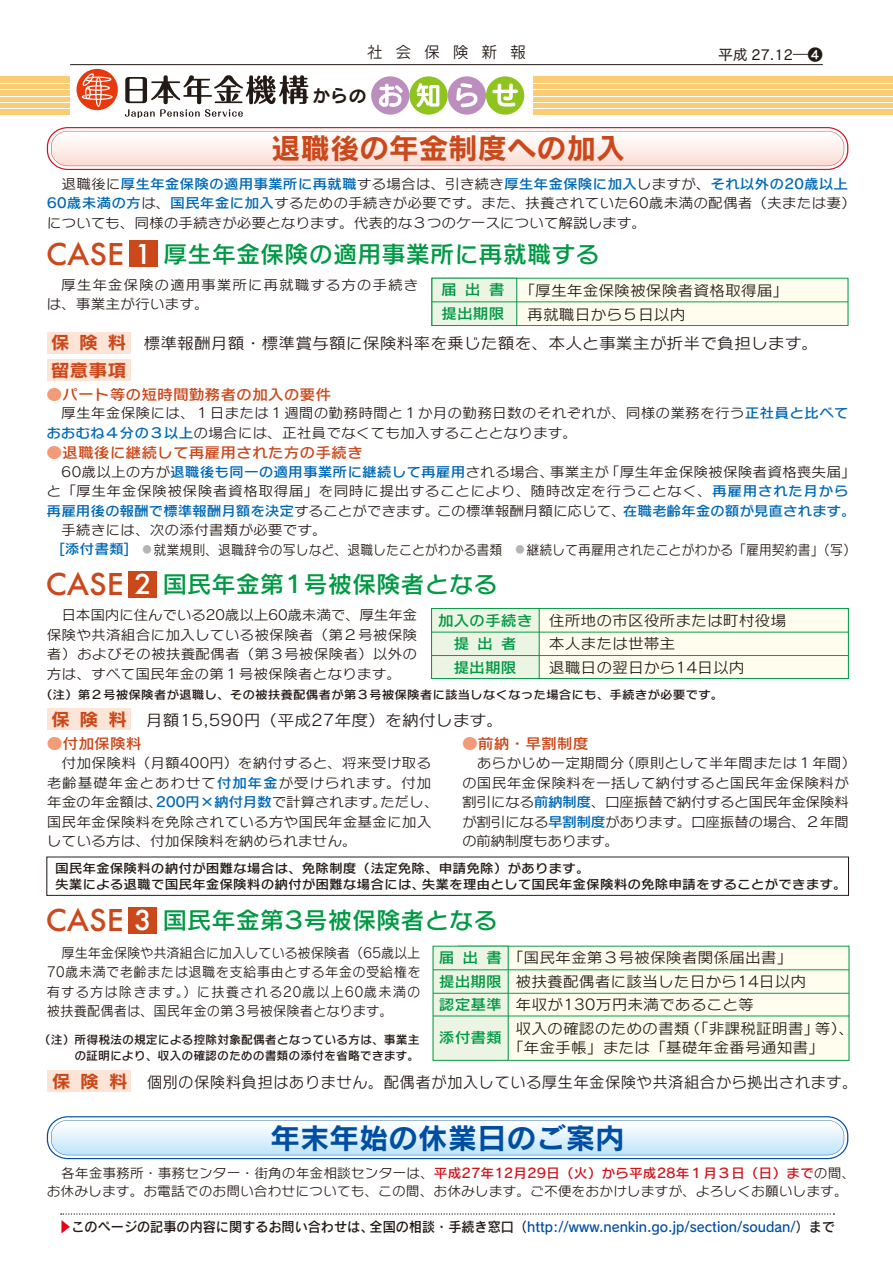
<style>
.page{position:relative;width:893px;height:1263px;background:#fff}
.page>*{position:absolute;margin:0;border:0;box-sizing:border-box;transform-origin:0 0}
.t1{font:28.65px "Rodin Pro B";color:#004ea2}
.t2{font:28.65px "Rodin Pro B";color:#cb481b}
.t3{font:23.55px "Rodin NTLG Pro DB";color:#094}
.t4{font:17.55px "Rodin NTLG Pro B";color:#cb481b;scale:1.08 1}
.t5{font:16.95px "Seurat Pro B";color:#231916}
.t6{font:15.9px "Rodin Pro M";letter-spacing:.8em;color:#231916}
.t7{font:15.6px "Rodin NTLG Pro M";color:#231916;scale:1.08 1}
.t8{font:15.6px "Rodin NTLG Pro M";letter-spacing:.02em;color:#231916}
.t9{font:14.85px "Cezanne Pro M";color:#231916}
.t10{font:14.7px/23.4px "Rodin NTLG Pro M";color:#231916;scale:1.08 1}
.t11{font:14.7px "Rodin NTLG Pro DB";color:#cb481b;scale:1.08 1}
.t12{font:14.7px/23.4px "Rodin NTLG Pro DB";color:#094;scale:1.08 1}
.t13{font:13.8px "Rodin Pro DB";color:#004ea2;scale:.95 1}
.t14{font:13.65px/19.5px "Rodin NTLG Pro M";color:#231916;scale:1.08 1}
.t15{font:13.65px "Rodin NTLG Pro DB";color:#0069b7;scale:1.08 1}
.t16{font:13.65px/19.5px "Rodin NTLG Pro M";color:#231916;text-align:justify}
.t17{font:13.65px/19.5px "Rodin NTLG Pro M";letter-spacing:.03em;color:#231916;scale:1.08 1}
.t18{font:13.65px "Rodin NTLG Pro M";color:#231916;scale:.94 1}
.t19{font:13.65px/19.5px "Rodin NTLG Pro M";letter-spacing:.055em;color:#231916;scale:1.08 1}
.t20{font:13.2px/18.6px "Rodin NTLG Pro M";color:#231916;scale:1.05 1}
.t21{font:12.75px/16.6px "Rodin NTLG Pro DB";color:#231916;scale:1.08 1}
.t22{font:11.7px/15.6px "Rodin NTLG Pro DB";color:#231916;text-align:right}
.t23{font:11.7px "Rodin NTLG Pro DB";color:#231916;scale:1.08 1}
.s1{font-family:"Rodin NTLG Pro M";color:#231916}
.s2{font-family:"Rodin NTLG Pro DB";color:#0069b7}
.s3{font-family:"Futura";font-weight:500;font-size:29.25px;color:#cb481b}
.s4{font-family:"Futura";font-weight:500;font-size:26.7px;color:#fff}
.s5{font-family:"Rodin NTLG Pro B";font-size:17.55px;color:#cb481b}
.s6{color:#f29b76}
.s7{font-size:9.75px;color:#b5b5b6}
.s8{font-family:"Rodin NTLG Pro DB";color:#094}
.s9{font-family:"Rodin NTLG Pro DB";color:#d1131c}
.s10{color:#e60013}
.s11{color:#231916}
</style>
<div class="page">
<div style="left:0;top:77px;width:893px;height:38px;background:#fbcc73"></div>
<hr style="left:0;top:83px;width:893px;height:1px;background:#fff">
<hr style="left:0;top:89px;width:893px;height:1px;background:#fff">
<hr style="left:0;top:96px;width:893px;height:1px;background:#fff">
<hr style="left:0;top:102px;width:893px;height:1px;background:#fff">
<hr style="left:0;top:109px;width:893px;height:1px;background:#fff">
<div style="left:70px;top:64px;width:462px;height:56px;background:#fff"></div>
<div style="left:77px;top:69px;width:41px;height:41px;background:#e8390e;border-radius:50%"></div>
<svg style="left:82px;top:73px;width:31px;height:34px"></svg>
<div style="left:371px;top:76px;width:38px;height:39px;background:#bb8ebe;border-radius:50%"></div>
<svg style="left:409px;top:76px;width:39px;height:39px"></svg>
<div style="left:448px;top:76px;width:38px;height:39px;background:#bb8ebe;border-radius:50%"></div>
<div style="left:486px;top:76px;width:38px;height:39px;background:#8fc41f;border-radius:50%"></div>
<svg style="left:125px;top:65px;width:244px;height:53px"></svg>
<svg style="left:379px;top:83px;width:24px;height:24px"></svg>
<svg style="left:416px;top:83px;width:23px;height:24px"></svg>
<svg style="left:456px;top:83px;width:21px;height:24px"></svg>
<svg style="left:492px;top:83px;width:26px;height:24px"></svg>
<svg style="left:47px;top:1116px;width:801px;height:43px"></svg>
<svg style="left:47px;top:127px;width:801px;height:43px"></svg>
<div style="left:432px;top:278px;width:416px;height:47px;background:#fffeee"></div>
<div style="left:431px;top:278px;width:417px;height:48px;border:1px solid #094"></div>
<div style="left:432px;top:278px;width:85px;height:47px;background:#ecf5e3"></div>
<div style="left:431px;top:278px;width:86px;height:48px;border:1px solid #094"></div>
<hr style="left:432px;top:302px;width:416px;height:1px;background:#094">
<div style="left:457px;top:608px;width:391px;height:70px;background:#fffeee"></div>
<div style="left:456px;top:608px;width:393px;height:71px;border:1px solid #094"></div>
<div style="left:432px;top:608px;width:107px;height:70px;background:#ecf5e3"></div>
<div style="left:431px;top:608px;width:109px;height:71px;border:1px solid #094"></div>
<hr style="left:432px;top:632px;width:416px;height:1px;background:#094">
<hr style="left:432px;top:655px;width:416px;height:1px;background:#094">
<div style="left:458px;top:946px;width:391px;height:114px;background:#fffeee"></div>
<div style="left:458px;top:946px;width:391px;height:115px;border:1px solid #094"></div>
<div style="left:433px;top:946px;width:75px;height:114px;background:#ecf5e3"></div>
<hr style="left:433px;top:969px;width:416px;height:1px;background:#094">
<hr style="left:433px;top:993px;width:416px;height:1px;background:#094">
<hr style="left:433px;top:1016px;width:416px;height:1px;background:#094">
<div style="left:129px;top:241px;width:28px;height:26px;background:#cb481b"></div>
<div style="left:128px;top:571px;width:29px;height:27px;background:#cb481b"></div>
<div style="left:128px;top:907px;width:29px;height:26px;background:#cb481b"></div>
<div style="left:47px;top:332px;width:84px;height:21px;background:#fce4d6"></div>
<div style="left:48px;top:709px;width:83px;height:21px;background:#fce4d6"></div>
<div style="left:48px;top:1070px;width:83px;height:22px;background:#fce4d6"></div>
<div style="left:47px;top:359px;width:84px;height:22px;background:#fce4d6"></div>
<hr style="left:70px;top:64px;width:753px;height:1px;background:#231916">
<svg style="left:61px;top:1213px;width:773px;height:2px"></svg>
<p class="t6" style="left:367px;top:42px;width:161px">社会保険新報</p>
<p class="t9" style="left:718px;top:45px;width:106px">平成 27.12―❹</p>
<p class="t5" style="left:313px;top:84px;width:55px">からの</p>
<h1 class="t2" style="left:271px;top:129px;width:356px">退職後の年金制度への加入</h1>
<p class="t15" style="left:62px;top:175px;width:730px"><span class="s1">退職後に</span>厚生年金保険の適用事業所に再就職<span class="s1">する場合は、引き続き</span>厚生年金保険に加入<span class="s1">しますが、</span>それ以外の20歳以上</p>
<p class="t14" style="left:47px;top:193px;width:750px"><span class="s2">60歳未満の方</span>は、<span class="s2">国民年金に加入</span>するための手続きが必要です。また、扶養されていた60歳未満の配偶者（夫または妻）についても、同様の手続きが必要となります。代表的な３つのケースについて解説します。</p>
<h2 class="t3" style="left:46px;top:239px;width:555px"><span class="s3">CASE</span> <span class="s4">1</span> 厚生年金保険の適用事業所に再就職する</h2>
<p class="t19" style="left:46px;top:274px;width:346px;text-indent:15px">厚生年金保険の適用事業所に再就職する方の手続きは、事業主が行います。</p>
<p class="t7" style="left:51px;top:333px;width:712px"><span class="s5">保険料</span> 標準報酬月額・標準賞与額に保険料率を乗じた額を、本人と事業主が折半で負担します。</p>
<p class="t4" style="left:51px;top:358px;width:72px">留意事項</p>
<p class="t11" style="left:46px;top:384px;width:265px"><span class="s6">●</span>パート等の短時間勤務者の加入の要件</p>
<p class="t14" style="left:46px;top:403px;width:744px;text-indent:15px">厚生年金保険には、１日または１週間の勤務時間と１か月の勤務日数のそれぞれが、同様の業務を行う<span class="s2">正社員と比べておおむね４分の３以上</span>の場合には、正社員でなくても加入することとなります。</p>
<p class="t11" style="left:46px;top:443px;width:294px"><span class="s6">●</span>退職後に継続して再雇用された方の手続き</p>
<p class="t17" style="left:46px;top:461px;width:751px;text-indent:15px">60歳以上の方が<span class="s2">退職後も同一の適用事業所に継続して再雇用</span>される場合、事業主が「厚生年金保険被保険者資格喪失届」と「厚生年金保険被保険者資格取得届」を同時に提出することにより、随時改定を行うことなく、<span class="s2">再雇用された月から</span></p>
<p class="t15" style="left:46px;top:502px;width:751px">再雇用後の報酬で標準報酬月額を決定<span class="s1">することができます。この標準報酬月額に応じて、</span>在職老齢年金の額が見直されます。</p>
<p class="t14" style="left:61px;top:520px;width:248px">手続きには、次の添付書類が必要です。</p>
<p class="t12" style="left:441px;top:278px;width:60px">届出書提出期限</p>
<p class="t10" style="left:527px;top:278px;width:243px;text-indent:-8px">「厚生年金保険被保険者資格取得届」再就職日から５日以内</p>
<p class="t15" style="left:59px;top:540px;width:67px">[添付書類]</p>
<p class="t18" style="left:143px;top:541px;width:760px"><span class="s7">●</span> 就業規則、退職辞令の写しなど、退職したことがわかる書類　<span class="s7">●</span> 継続して再雇用されたことがわかる「雇用契約書」（写）</p>
<h2 class="t3" style="left:46px;top:568px;width:453px"><span class="s3">CASE</span> <span class="s4">2</span> 国民年金第１号被保険者となる</h2>
<p class="t14" style="left:47px;top:605px;width:345px;text-align:justify;text-indent:15px">日本国内に住んでいる20歳以上60歳未満で、厚生年金保険や共済組合に加入している被保険者（第２号被保険者）およびその被扶養配偶者（第３号被保険者）以外の方は、すべて国民年金の第１号被保険者となります。</p>
<p class="t12" style="left:438px;top:608px;width:89px;text-align:center">加入の手続き提出者<br>提出期限</p>
<p class="t10" style="left:549px;top:608px;width:221px">住所地の市区役所または町村役場本人または世帯主<br>退職日の翌日から14日以内</p>
<p class="t23" style="left:40px;top:687px;width:634px">（注）第２号被保険者が退職し、その被扶養配偶者が第３号被保険者に該当しなくなった場合にも、手続きが必要です。</p>
<p class="t7" style="left:51px;top:710px;width:420px"><span class="s5">保険料</span> 月額15,590円（平成27年度）を納付します。</p>
<p class="t11" style="left:47px;top:734px;width:89px"><span class="s6">●</span>付加保険料</p>
<p class="t14" style="left:47px;top:753px;width:364px;text-indent:15px">付加保険料（月額400円）を納付すると、将来受け取る老齢基礎年金とあわせて<span class="s2">付加年金</span>が受けられます。付加年金の年金額は、<span class="s2">200円×納付月数</span>で計算されます。ただし、国民年金保険料を免除されている方や国民年金基金に加入している方は、付加保険料を納められません。</p>
<p class="t11" style="left:462px;top:734px;width:119px"><span class="s6">●</span>前納・早割制度</p>
<p class="t14" style="left:462px;top:753px;width:367px;text-indent:15px">あらかじめ一定期間分（原則として半年間または１年間）の国民年金保険料を一括して納付すると国民年金保険料が割引になる<span class="s2">前納制度</span>、口座振替で納付すると国民年金保険料が割引になる<span class="s2">早割制度</span>があります。口座振替の場合、２年間の前納制度もあります。</p>
<p class="t21" style="left:55px;top:859px;width:735px">国民年金保険料の納付が困難な場合は、免除制度（法定免除、申請免除）があります。<br>失業による退職で国民年金保険料の納付が困難な場合には、失業を理由として国民年金保険料の免除申請をすることができます。</p>
<h2 class="t3" style="left:46px;top:905px;width:453px"><span class="s3">CASE</span> <span class="s4">3</span> 国民年金第３号被保険者となる</h2>
<p class="t16" style="left:47px;top:942px;width:375px;text-indent:15px">厚生年金保険や共済組合に加入している被保険者（65歳以上70歳未満で老齢または退職を支給事由とする年金の受給権を有する方は除きます。）に扶養される20歳以上60歳未満の被扶養配偶者は、国民年金の第３号被保険者となります。</p>
<p class="t22" style="left:39px;top:1032px;width:382px">（注）所得税法の規定による控除対象配偶者となっている方は、事業主の証明により、収入の確認のための書類の添付を省略できます。</p>
<p class="t10" style="left:439px;top:946px;width:329px"><span class="s8">届出書</span>「国民年金第３号被保険者関係届出書」</p>
<p class="t12" style="left:439px;top:969px;width:60px">提出期限認定基準</p>
<p class="t12" style="left:439px;top:1026px;width:60px">添付書類</p>
<p class="t10" style="left:516px;top:969px;width:315px">被扶養配偶者に該当した日から14日以内<br>年収が130万円未満であること等<br>収入の確認のための書類（「非課税証明書」等）、</p>
<p class="t10" style="left:508px;top:1035px;width:294px">「年金手帳」または「基礎年金番号通知書」</p>
<p class="t8" style="left:52px;top:1072px;width:807px"><span class="s5">保険料</span> 個別の保険料負担はありません。配偶者が加入している厚生年金保険や共済組合から拠出されます。</p>
<h1 class="t1" style="left:270px;top:1118px;width:356px">年末年始の休業日のご案内</h1>
<p class="t20" style="left:47px;top:1163px;width:771px;text-indent:14px">各年金事務所・事務センター・街角の年金相談センターは、<span class="s9">平成27年12月29日（火）から平成28年１月３日（日）まで</span>の間、お休みします。お電話でのお問い合わせについても、この間、お休みします。ご不便をおかけしますが、よろしくお願いします。</p>
<p class="t13" style="left:59px;top:1218px;width:819px"><span class="s10">▶</span><span class="s11">このページの記事の内容に関するお問い合わせは、全国の相談・手続き窓口（</span>http://www.nenkin.go.jp/section/soudan/<span class="s11">）まで</span></p>
</div>
